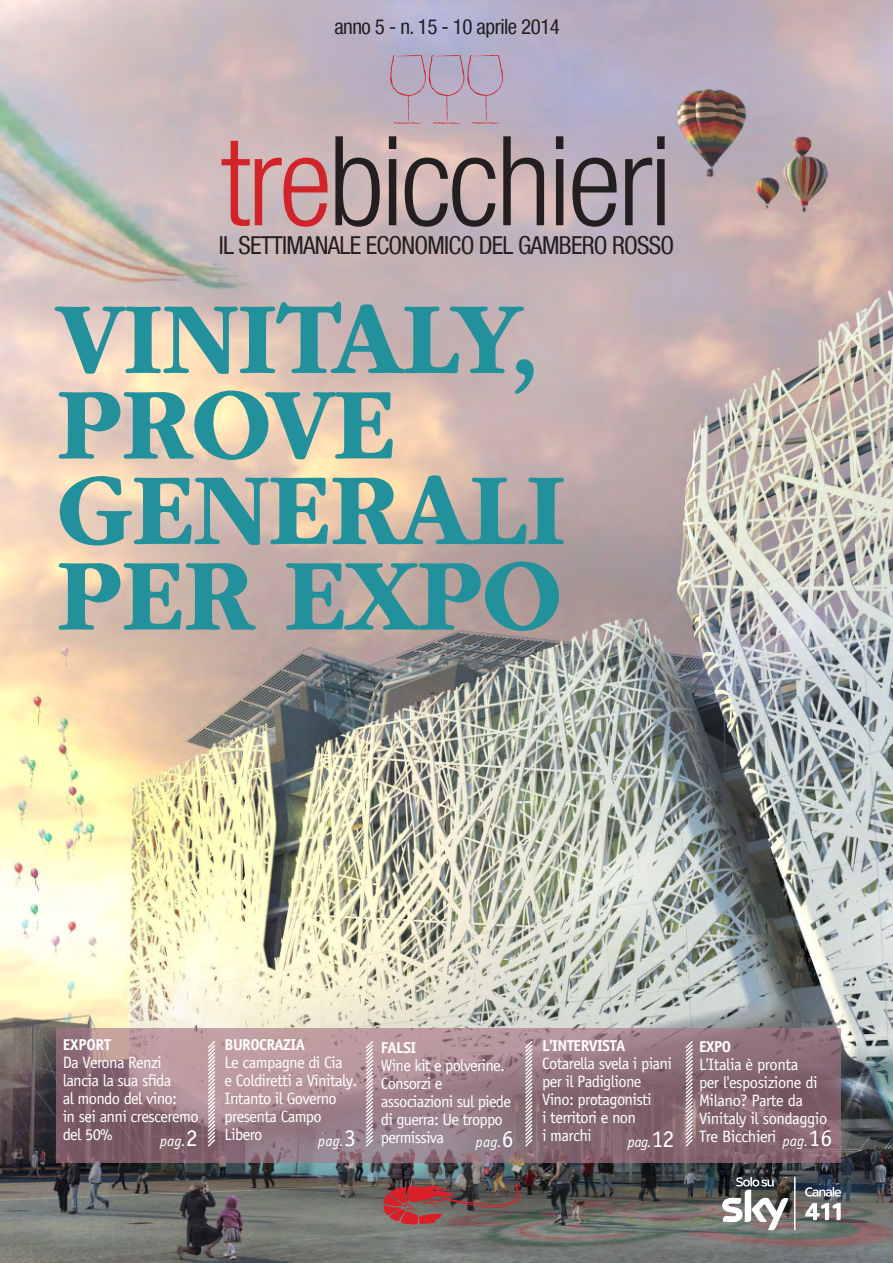
<style>
.page{position:relative;width:893px;height:1263px;background:#fff}
.page>*{position:absolute;margin:0;border:0;box-sizing:border-box;transform-origin:0 0}
.t1{font:300 condensed 124.5px "Helvetica Neue LT Com";letter-spacing:-.025em;color:#231f20}
.Titolone{font:700 106.5px/85.5px "ITC Garamond Std";letter-spacing:-.02em;color:#23919b;scale:.95 1}
.t2{font:condensed 24.75px "Helvetica Neue LT Com";letter-spacing:-.03em;color:#231f20}
.t3{font:condensed 21px "Helvetica Neue LT Com";letter-spacing:-.025em;color:#231f20}
.t4{font:16.5px/18px "Officina Sans Std";letter-spacing:-.04em;color:#fff}
.t5{font:700 15.75px "Officina Sans Std";letter-spacing:-.03em;color:#fff}
.t6{font:italic 15px "Officina Sans Std";color:#fff}
.s1{color:#d1232a}
.s2{font-style:normal;font-size:24px}
</style>
<div class="page">
<img style="left:1px;top:0;width:892px;height:1263px">
<svg style="left:56px;top:1028px;width:785px;height:134px;background:#977881"></svg>
<svg style="left:383px;top:1184px;width:137px;height:40px;background:#824c4a"></svg>
<svg style="left:206px;top:1039px;width:11px;height:109px"></svg>
<svg style="left:364px;top:1039px;width:11px;height:109px"></svg>
<svg style="left:524px;top:1039px;width:10px;height:109px"></svg>
<svg style="left:684px;top:1039px;width:10px;height:109px"></svg>
<svg style="left:390px;top:55px;width:113px;height:69px;background:#b8a5ba"></svg>
<svg style="left:805px;top:1187px;width:36px;height:9px"></svg>
<hr style="left:794px;top:1177px;width:1px;height:53px;background:#fff">
<svg style="left:722px;top:1177px;width:67px;height:53px"></svg>
<svg style="left:805px;top:1203px;width:36px;height:17px"></svg>
<p class="t3" style="left:334px;top:14px;width:227px">anno 5 - n. 15 - 10 aprile 2014</p>
<p class="t1" style="left:221px;top:110px;width:453px"><span class="s1">tre</span>bicchieri</p>
<p class="t2" style="left:219px;top:231px;width:457px">IL SETTIMANALE ECONOMICO DEL GAMBERO ROSSO</p>
<p class="Titolone" style="left:56px;top:296px;width:540px">VINITALY,<br>PROVE<br>GENERALI</p>
<p class="Titolone" style="left:56px;top:553px;width:535px">PER EXPO</p>
<p class="t5" style="left:63px;top:1035px;width:50px">EXPORT</p>
<p class="t4" style="left:63px;top:1053px;width:110px">Da Verona Renzi lancia la sua sfida</p>
<p class="t4" style="left:63px;top:1089px;width:116px">al mondo del vino:</p>
<p class="t4" style="left:63px;top:1107px;width:137px">in sei anni cresceremo del 50%</p>
<p class="t5" style="left:225px;top:1035px;width:82px">BUROCRAZIA</p>
<p class="t4" style="left:225px;top:1053px;width:120px">Le campagne di Cia</p>
<p class="t4" style="left:225px;top:1071px;width:134px">e Coldiretti a Vinitaly.<br>Intanto il Governo presenta Campo<br>Libero</p>
<p class="t5" style="left:542px;top:1036px;width:85px">L'INTERVISTA</p>
<p class="t4" style="left:542px;top:1055px;width:132px">Cotarella svela i piani per il Padiglione<br>Vino: protagonisti</p>
<p class="t4" style="left:542px;top:1109px;width:95px">i territori e non</p>
<p class="t4" style="left:542px;top:1127px;width:51px">i marchi</p>
<p class="t5" style="left:699px;top:1037px;width:34px">EXPO</p>
<p class="t4" style="left:699px;top:1056px;width:130px">L'Italia è pronta<br>per l'esposizione di<br>Milano? Parte da<br>Vinitaly il sondaggio</p>
<p class="t5" style="left:381px;top:1038px;width:37px">FALSI</p>
<p class="t4" style="left:381px;top:1056px;width:132px">Wine kit e polverine.<br>Consorzi e associazioni sul piede di guerra: Ue troppo permissiva</p>
<p class="t6" style="left:160px;top:1132px;width:39px">pag.<span class="s2">2</span></p>
<p class="t4" style="left:699px;top:1128px;width:79px">Tre Bicchieri</p>
<p class="t6" style="left:318px;top:1132px;width:39px">pag.<span class="s2">3</span></p>
<p class="t6" style="left:476px;top:1133px;width:39px">pag.<span class="s2">6</span></p>
<p class="t6" style="left:628px;top:1133px;width:48px">pag.<span class="s2">12</span></p>
<p class="t6" style="left:783px;top:1132px;width:51px">pag.<span class="s2">16</span></p>
</div>
